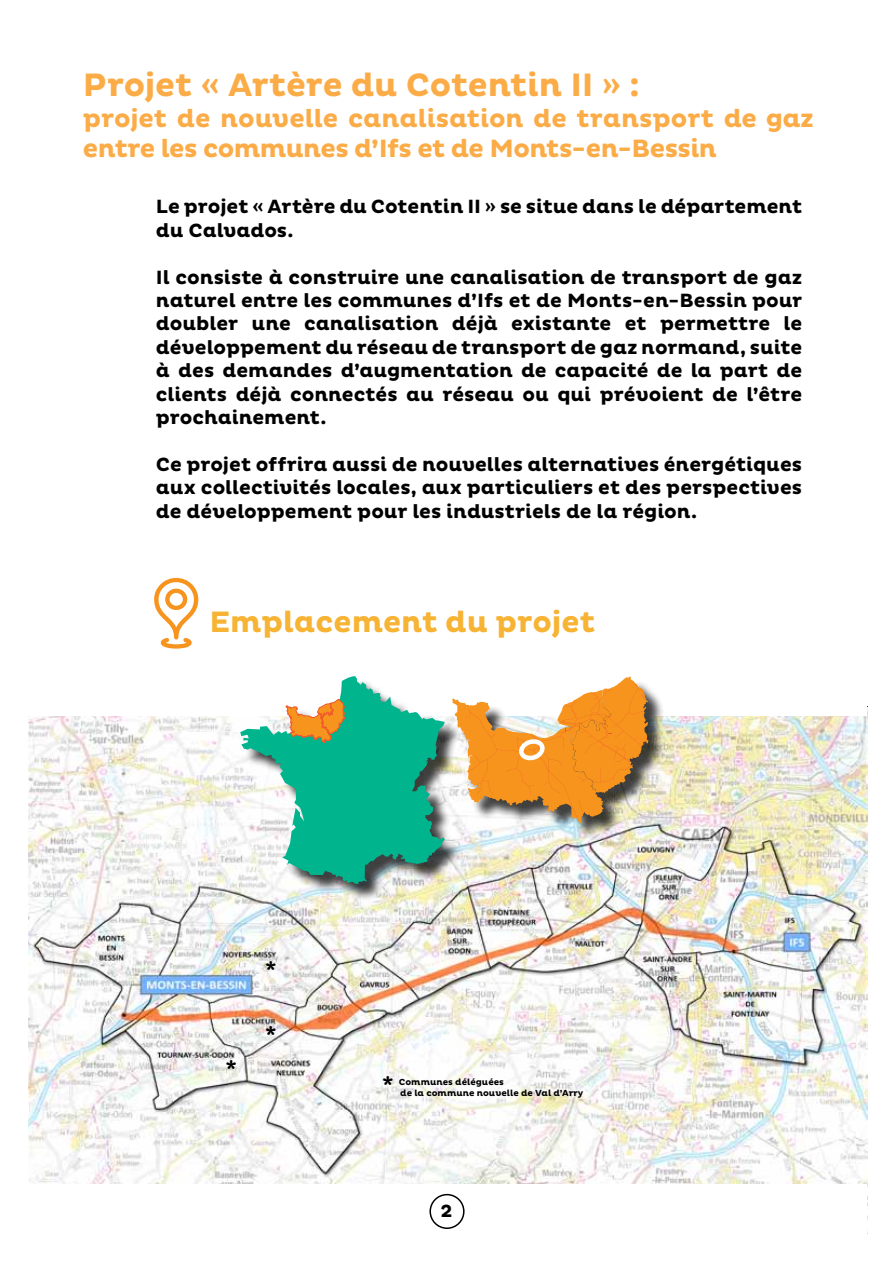
<style>
.page{position:relative;width:893px;height:1263px;background:#fff}
.page>*{position:absolute;margin:0;border:0;box-sizing:border-box;transform-origin:0 0}
.t1{font:700 33px "Pluto";letter-spacing:-.01em;color:#fbac47}
.t2{font:700 30px "Pluto";color:#f7b333}
.t3{font:700 25.5px/30.6px "Pluto";letter-spacing:-.015em;color:#fbac47}
.t4{font:700 21px "Pluto";color:#000}
.t5{font:700 19.5px/23.4px "Pluto";letter-spacing:-.005em;color:#000;text-align:justify}
.t6{font:700 18px "Pluto";color:#000}
.t7{font:700 9px/10.8px "Pluto";color:#000}
</style>
<div class="page">
<img style="left:28px;top:706px;width:840px;height:528px">
<div style="left:22px;top:1184px;width:845px;height:60px;background:#fff"></div>
<div style="left:22px;top:655px;width:845px;height:60px;background:#fff"></div>
<div style="left:455px;top:679px;width:211px;height:162px;background:#000;opacity:.75"></div>
<svg style="left:463px;top:677px;width:185px;height:146px"></svg>
<div style="left:243px;top:679px;width:220px;height:223px;background:#000;opacity:.75"></div>
<svg style="left:240px;top:676px;width:205px;height:208px"></svg>
<svg style="left:154px;top:578px;width:44px;height:71px"></svg>
<div style="left:429px;top:1194px;width:36px;height:35px;border:2px solid #000;border-radius:50%"></div>
<h1 class="t1" style="left:83px;top:66px;width:559px">Projet « Artère du Cotentin II » :</h1>
<h3 class="t3" style="left:83px;top:103px;width:733px">projet de nouvelle canalisation de transport de gaz entre les communes d’Ifs et de Monts-en-Bessin</h3>
<p class="t5" style="left:156px;top:196px;width:648px">Le projet « Artère du Cotentin II » se situe dans le département du Calvados.</p>
<p class="t5" style="left:156px;top:266px;width:648px">Il consiste à construire une canalisation de transport de gaz naturel entre les communes d’Ifs et de Monts-en-Bessin pour doubler une canalisation déjà existante et permettre le développement du réseau de transport de gaz normand, suite à des demandes d’augmentation de capacité de la part de clients déjà connectés au réseau ou qui prévoient de l’être prochainement.</p>
<p class="t5" style="left:156px;top:453px;width:648px">Ce projet offrira aussi de nouvelles alternatives énergétiques aux collectivités locales, aux particuliers et des perspectives de développement pour les industriels de la région.</p>
<h2 class="t2" style="left:210px;top:605px;width:387px">Emplacement du projet</h2>
<p class="t4" style="left:265px;top:956px;width:13px">*</p>
<p class="t4" style="left:225px;top:1055px;width:13px">*</p>
<p class="t4" style="left:265px;top:1022px;width:13px">*</p>
<p class="t4" style="left:382px;top:1072px;width:13px">*</p>
<p class="t7" style="left:399px;top:1077px;width:186px">Communes déléguées<br>de la commune nouvelle de Val d’Arry</p>
<p class="t6" style="left:440px;top:1200px;width:14px">2</p>
</div>
